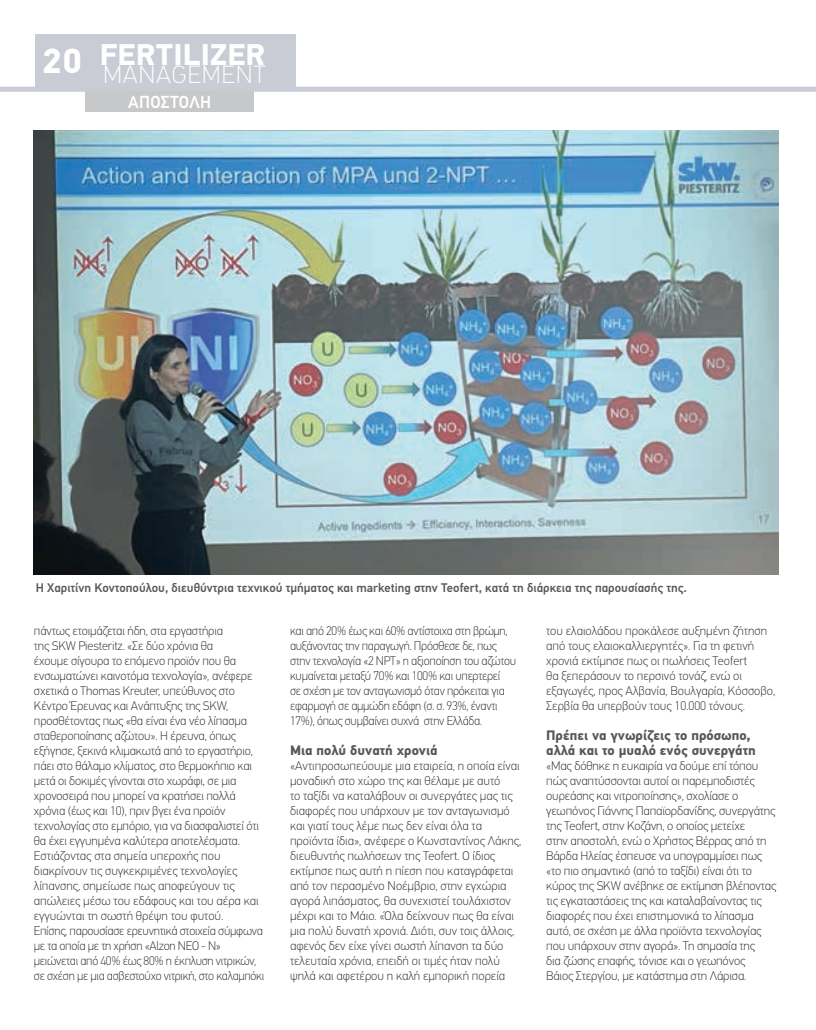
<style>
.page{position:relative;width:816px;height:1030px;background:#fff}
.page>*{position:absolute;margin:0;border:0;box-sizing:border-box;transform-origin:0 0}
.t1{font:700 30px "PF Din Text Pro";letter-spacing:.01em;color:#fff}
.t2{font:100 25px "PF Din Text Pro";letter-spacing:.03em;color:#fff}
.t3{font:500 17.5px "PF Din Text Pro";letter-spacing:.02em;color:#fff;scale:.96 1}
.t4{font:700 13.75px/15px "PF Din Text Pro";color:#57585a}
.t5{font:100 12.5px/15px "PF Din Text Pro";letter-spacing:-.01em;color:#231f20}
.t6{font:500 12.5px "PF Din Text Pro";color:#57585a}
.s1{font-size:35px}
</style>
<div class="page">
<div style="left:0;top:87px;width:815px;height:5px;background:#c9ccd4"></div>
<div style="left:35px;top:35px;width:260px;height:53px;background:#c9ccd4"></div>
<div style="left:85px;top:92px;width:169px;height:20px;background:#c7c8ca"></div>
<img style="left:34px;top:131px;width:744px;height:444px">
<h1 class="t1" style="left:42px;top:36px;width:225px"><span class="s1">20</span> FERTILIZER</h1>
<h2 class="t2" style="left:103px;top:60px;width:164px">MANAGEMENT</h2>
<h3 class="t3" style="left:128px;top:92px;width:88px">ΑΠΟΣΤΟΛΗ</h3>
<p class="t6" style="left:36px;top:580px;width:652px">Η Χαριτίνη Κοντοπούλου, διευθύντρια τεχνικού τµήµατος και marketing στην Teofert, κατά τη διάρκεια της παρουσίασής της.</p>
<p class="t5" style="left:34px;top:623px;width:232px">πάντως ετοιµάζεται ήδη, στα εργαστήρια<br>της SKW Piesteritz. «Σε δύο χρόνια θα<br>έχουµε σίγουρα το επόµενο προϊόν που θα ενσωµατώνει καινοτόµα τεχνολογία», ανέφερε σχετικά ο Thomas Kreuter, υπεύθυνος στο Κέντρο Έρευνας και Ανάπτυξης της SKW, προσθέτοντας πως «θα είναι ένα νέο λίπασµα σταθεροποίησης αζώτου». Η έρευνα, όπως εξήγησε, ξεκινά κλιµακωτά από το εργαστήριο, πάει στο θάλαµο κλίµατος, στο θερµοκήπιο και µετά οι δοκιµές γίνονται στο χωράφι, σε µια χρονοσειρά που µπορεί να κρατήσει πολλά χρόνια (έως και 10), πριν βγει ένα προϊόν τεχνολογίας στο εµπόριο, για να διασφαλιστεί ότι θα έχει εγγυηµένα καλύτερα αποτελέσµατα.<br>Εστιάζοντας στα σηµεία υπεροχής που διακρίνουν τις συγκεκριµένες τεχνολογίες λίπανσης, σηµείωσε πως αποφεύγουν τις απώλειες µέσω του εδάφους και του αέρα και εγγυώνται τη σωστή θρέψη του φυτού.<br>Επίσης, παρουσίασε ερευνητικά στοιχεία σύµφωνα µε τα οποία µε τη χρήση «Alzon NEO - N» µειώνεται από 40% έως 80% η έκπλυση νιτρικών, σε σχέση µε µια ασβεστούχο νιτρική, στο καλαµπόκι</p>
<p class="t5" style="left:290px;top:623px;width:227px">και από 20% έως και 60% αντίστοιχα στη βρώµη, αυξάνοντας την παραγωγή. Πρόσθεσε δε, πως στην τεχνολογία «2 ΝΡΤ» η αξιοποίηση του αζώτου κυµαίνεται µεταξύ 70% και 100% και υπερτερεί<br>σε σχέση µε τον ανταγωνισµό όταν πρόκειται για εφαρµογή σε αµµώδη εδάφη (σ. σ. 93%, έναντι 17%), όπως συµβαίνει συχνά στην Ελλάδα.</p>
<p class="t4" style="left:290px;top:743px;width:149px">Μια πολύ δυνατή χρονιά</p>
<p class="t5" style="left:290px;top:758px;width:233px">«Αντιπροσωπεύουµε µια εταιρεία, η οποία είναι µοναδική στο χώρο της και θέλαµε µε αυτό<br>το ταξίδι να καταλάβουν οι συνεργάτες µας τις διαφορές που υπάρχουν µε τον ανταγωνισµό και γιατί τους λέµε πως δεν είναι όλα τα προϊόντα ίδια», ανέφερε ο Κωνσταντίνος Λάκης, διευθυντής πωλήσεων της Teofert. Ο ίδιος εκτίµησε πως αυτή η πίεση που καταγράφεται από τον περασµένο Νοέµβριο, στην εγχώρια αγορά λιπάσµατος, θα συνεχιστεί τουλάχιστον µέχρι και το Μάιο. «Όλα δείχνουν πως θα είναι µια πολύ δυνατή χρονιά. ∆ιότι, συν τοις άλλοις, αφενός δεν είχε γίνει σωστή λίπανση τα δύο τελευταία χρόνια, επειδή οι τιµές ήταν πολύ ψηλά και αφετέρου η καλή εµπορική πορεία</p>
<p class="t5" style="left:546px;top:623px;width:230px">του ελαιολάδου προκάλεσε αυξηµένη ζήτηση από τους ελαιοκαλλιεργητές». Για τη φετινή χρονιά εκτίµησε πως οι πωλήσεις Teofert<br>θα ξεπεράσουν το περσινό τονάζ, ενώ οι εξαγωγές, προς Αλβανία, Βουλγαρία, Κόσσοβο, Σερβία θα υπερβούν τους 10.000 τόνους.</p>
<p class="t4" style="left:546px;top:728px;width:211px">Πρέπει να γνωρίζεις το πρόσωπο, αλλά και το µυαλό ενός συνεργάτη</p>
<p class="t5" style="left:546px;top:758px;width:231px">«Μας δόθηκε η ευκαιρία να δούµε επί τόπου πώς αναπτύσσονται αυτοί οι παρεµποδιστές ουρεάσης και νιτροποίησης», σχολίασε ο γεωπόνος Γιάννης Παπαϊορδανίδης, συνεργάτης της Teofert, στην Κοζάνη, ο οποίος µετείχε<br>στην αποστολή, ενώ ο Χρήστος Βέρρας από τη Βάρδα Ηλείας έσπευσε να υπογραµµίσει πως «το πιο σηµαντικό (από το ταξίδι) είναι ότι το κύρος της SKW ανέβηκε σε εκτίµηση βλέποντας τις εγκαταστάσεις της και καταλαβαίνοντας τις διαφορές που έχει επιστηµονικά το λίπασµα αυτό, σε σχέση µε άλλα προϊόντα τεχνολογίας που υπάρχουν στην αγορά». Τη σηµασία της<br>δια ζώσης επαφής, τόνισε και ο γεωπόνος<br>Βάιος Στεργίου, µε κατάστηµα στη Λάρισα.</p>
</div>
